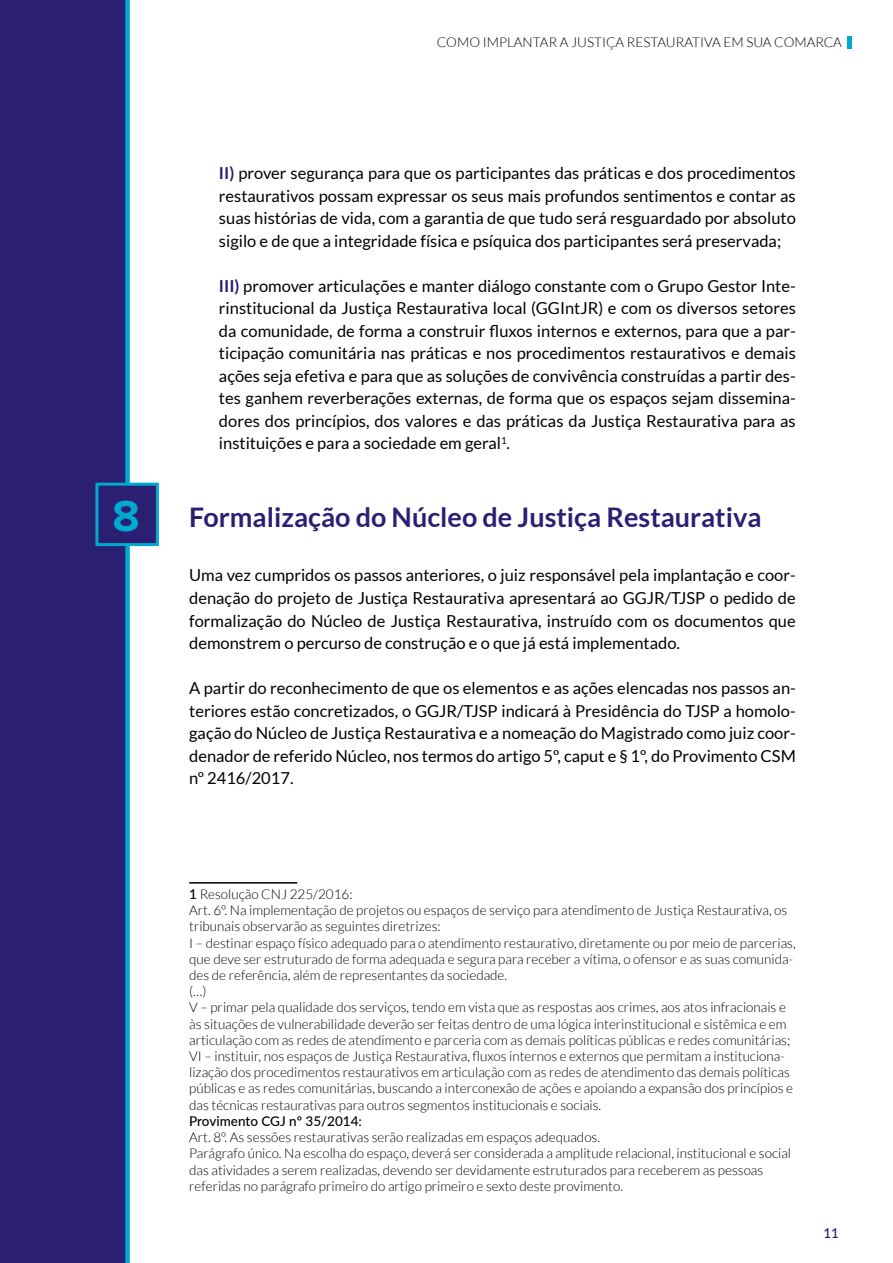
<style>
.page{position:relative;width:893px;height:1263px;background:#fff}
.page>*{position:absolute;margin:0;border:0;box-sizing:border-box;transform-origin:0 0}
.t1{font:700 45px "Proxima Nova";color:#00aacf}
.t2{font:700 27px "Lato";color:#2b1f73}
.t3{font:16.5px/22.5px "Lato";color:#000;text-align:justify}
.t4{font:300 13.5px/16.2px "Lato";color:#000}
.t5{font:500 13.5px "Lato";color:#000}
.t6{font:500 13.5px "Lato";color:#271c6d}
.s1{font-weight:700;color:#2b1f73}
.s2{font-weight:700;color:#271c6d}
.s3{font-weight:500}
</style>
<div class="page">
<div style="left:0;top:0;width:130px;height:1263px;background:#2b1f73"></div>
<div style="left:847px;top:36px;width:5px;height:12px;background:#00aacf"></div>
<hr style="left:189px;top:882px;width:108px;height:2px;background:#000">
<div style="left:95px;top:483px;width:64px;height:63px;background:#2b1f73;border:3px solid #00aacf"></div>
<h1 class="t1" style="left:112px;top:482px;width:29px">8</h1>
<p class="t4" style="left:437px;top:34px;width:407px">COMO IMPLANTAR A JUSTIÇA RESTAURATIVA EM SUA COMARCA</p>
<p class="t3" style="left:219px;top:162px;width:578px"><span class="s1">II)</span> prover segurança para que os participantes das práticas e dos procedimentos restaurativos possam expressar os seus mais profundos sentimentos e contar as suas histórias de vida, com a garantia de que tudo será resguardado por absoluto sigilo e de que a integridade física e psíquica dos participantes será preservada;</p>
<p class="t3" style="left:219px;top:274px;width:578px"><span class="s2">III)</span> promover articulações e manter diálogo constante com o Grupo Gestor Inte&shy;rinstitucional da Justiça Restaurativa local (GGIntJR) e com os diversos setores da comunidade, de forma a construir fluxos internos e externos, para que a par&shy;ticipação comunitária nas práticas e nos procedimentos restaurativos e demais ações seja efetiva e para que as soluções de convivência construídas a partir des&shy;tes ganhem reverberações externas, de forma que os espaços sejam dissemina&shy;dores dos princípios, dos valores e das práticas da Justiça Restaurativa para as instituições e para a sociedade em geral<sup>1</sup>.</p>
<h2 class="t2" style="left:189px;top:501px;width:574px">Formalização do Núcleo de Justiça Restaurativa</h2>
<p class="t3" style="left:189px;top:564px;width:608px">Uma vez cumpridos os passos anteriores, o juiz responsável pela implantação e coor&shy;denação do projeto de Justiça Restaurativa apresentará ao GGJR/TJSP o pedido de formalização do Núcleo de Justiça Restaurativa, instruído com os documentos que demonstrem o percurso de construção e o que já está implementado.</p>
<p class="t3" style="left:189px;top:677px;width:608px">A partir do reconhecimento de que os elementos e as ações elencadas nos passos an&shy;teriores estão concretizados, o GGJR/TJSP indicará à Presidência do TJSP a homolo&shy;gação do Núcleo de Justiça Restaurativa e a nomeação do Magistrado como juiz coor&shy;denador de referido Núcleo, nos termos do artigo 5º, caput e § 1º, do Provimento CSM nº 2416/2017.</p>
<p class="t4" style="left:189px;top:886px;width:608px"><span class="s3">1</span> Resolução CNJ 225/2016:<br>Art. 6º. Na implementação de projetos ou espaços de serviço para atendimento de Justiça Restaurativa, os tribunais observarão as seguintes diretrizes:<br>I – destinar espaço físico adequado para o atendimento restaurativo, diretamente ou por meio de parcerias, que deve ser estruturado de forma adequada e segura para receber a vítima, o ofensor e as suas comunida&shy;des de referência, além de representantes da sociedade.<br>(…)<br>V – primar pela qualidade dos serviços, tendo em vista que as respostas aos crimes, aos atos infracionais e às situações de vulnerabilidade deverão ser feitas dentro de uma lógica interinstitucional e sistêmica e em articulação com as redes de atendimento e parceria com as demais políticas públicas e redes comunitárias; VI – instituir, nos espaços de Justiça Restaurativa, fluxos internos e externos que permitam a instituciona&shy;lização dos procedimentos restaurativos em articulação com as redes de atendimento das demais políticas públicas e as redes comunitárias, buscando a interconexão de ações e apoiando a expansão dos princípios e das técnicas restaurativas para outros segmentos institucionais e sociais.</p>
<p class="t5" style="left:189px;top:1111px;width:174px">Provimento CGJ nº 35/2014:</p>
<p class="t4" style="left:189px;top:1129px;width:603px">Art. 8º. As sessões restaurativas serão realizadas em espaços adequados.<br>Parágrafo único. Na escolha do espaço, deverá ser considerada a amplitude relacional, institucional e social das atividades a serem realizadas, devendo ser devidamente estruturados para receberem as pessoas referidas no parágrafo primeiro do artigo primeiro e sexto deste provimento.</p>
<p class="t6" style="left:823px;top:1223px;width:17px">11</p>
</div>
